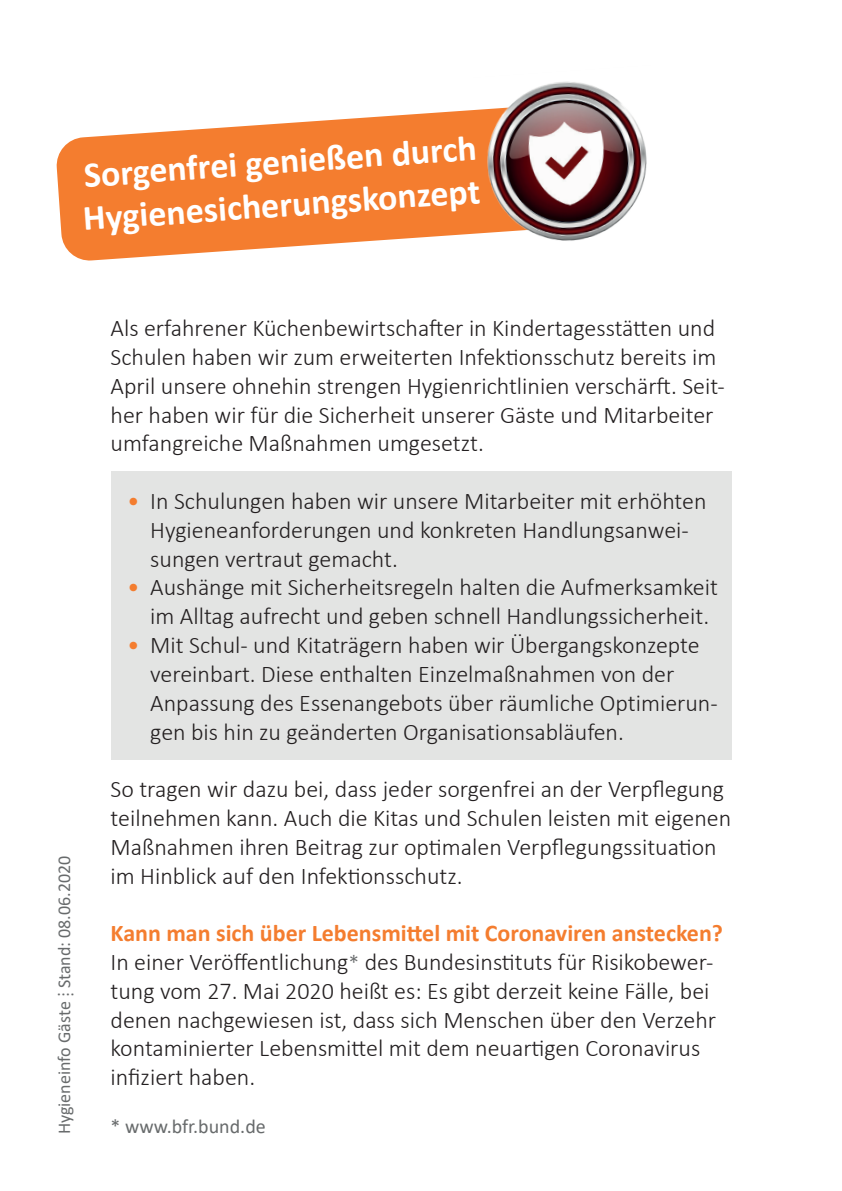
<style>
.page{position:relative;width:842px;height:1191px;background:#fff}
.page>*{position:absolute;margin:0;border:0;box-sizing:border-box;transform-origin:0 0}
.t1{font:700 36px/43.2px "Calibri";color:#fff}
.t2{font:300 24px/28.8px "Calibri";color:#231f20}
.t3{font:20px "Calibri";color:#686b6c}
.t4{font:18px "Calibri";color:#686b6c}
.s1{font-weight:400;color:#f47d2f}
.s2{font-weight:700;color:#f47d2f}
.s3{font-size:22px;color:#686b6c}
</style>
<div class="page">
<div style="left:111px;top:472px;width:620px;height:288px;background:#e3e4e3"></div>
<svg style="left:56px;top:110px;width:417px;height:151px;fill:#f47d2f"></svg>
<img style="left:473px;top:81px;width:174px;height:160px">
<h1 class="t1" style="left:79px;top:153px;width:399px;rotate:-4deg">Sorgenfrei genießen durch<br>Hygienesicherungskonzept</h1>
<p class="t4" style="left:52px;top:1134px;width:280px;rotate:-90deg">Hygieneinfo Gäste ⁞ Stand: 08.06.2020</p>
<p class="t2" style="left:111px;top:313px;width:616px">Als erfahrener Küchenbewirtschafter in Kindertagesstätten und Schulen haben wir zum erweiterten Infektionsschutz bereits im April unsere ohnehin strengen Hygienrichtlinien verschärft. Seit&shy;her haben wir für die Sicherheit unserer Gäste und Mitarbeiter umfangreiche Maßnahmen umgesetzt.</p>
<p class="t2" style="left:150px;top:486px;width:558px;text-indent:-23px"><span class="s1">•</span> In Schulungen haben wir unsere Mitarbeiter mit erhöhten<br>Hygieneanforderungen und konkreten Handlungsanwei&shy;sungen vertraut gemacht.</p>
<p class="t2" style="left:128px;top:573px;width:592px;text-align:center"><span class="s1">•</span> Aushänge mit Sicherheitsregeln halten die Aufmerksamkeit im Alltag aufrecht und geben schnell Handlungssicherheit.</p>
<p class="t2" style="left:150px;top:630px;width:569px;text-indent:-23px"><span class="s1">•</span> Mit Schul- und Kitaträgern haben wir Übergangskonzepte vereinbart. Diese enthalten Einzelmaßnahmen von der Anpassung des Essenangebots über räumliche Optimierun&shy;gen bis hin zu geänderten Organisationsabläufen.</p>
<p class="t2" style="left:111px;top:774px;width:622px">So tragen wir dazu bei, dass jeder sorgenfrei an der Verpflegung teilnehmen kann. Auch die Kitas und Schulen leisten mit eigenen Maßnahmen ihren Beitrag zur optimalen Verpflegungssituation im Hinblick auf den Infektionsschutz.</p>
<p class="t2" style="left:111px;top:918px;width:614px"><span class="s2">Kann man sich über Lebensmittel mit Coronaviren anstecken?<br></span>In einer Veröffentlichung<span class="s3">*</span> des Bundesinstituts für Risikobewer&shy;tung vom 27. Mai 2020 heißt es: Es gibt derzeit keine Fälle, bei denen nachgewiesen ist, dass sich Menschen über den Verzehr kontaminierter Lebensmittel mit dem neuartigen Coronavirus infiziert haben.</p>
<p class="t3" style="left:111px;top:1112px;width:157px">* www.bfr.bund.de</p>
</div>
